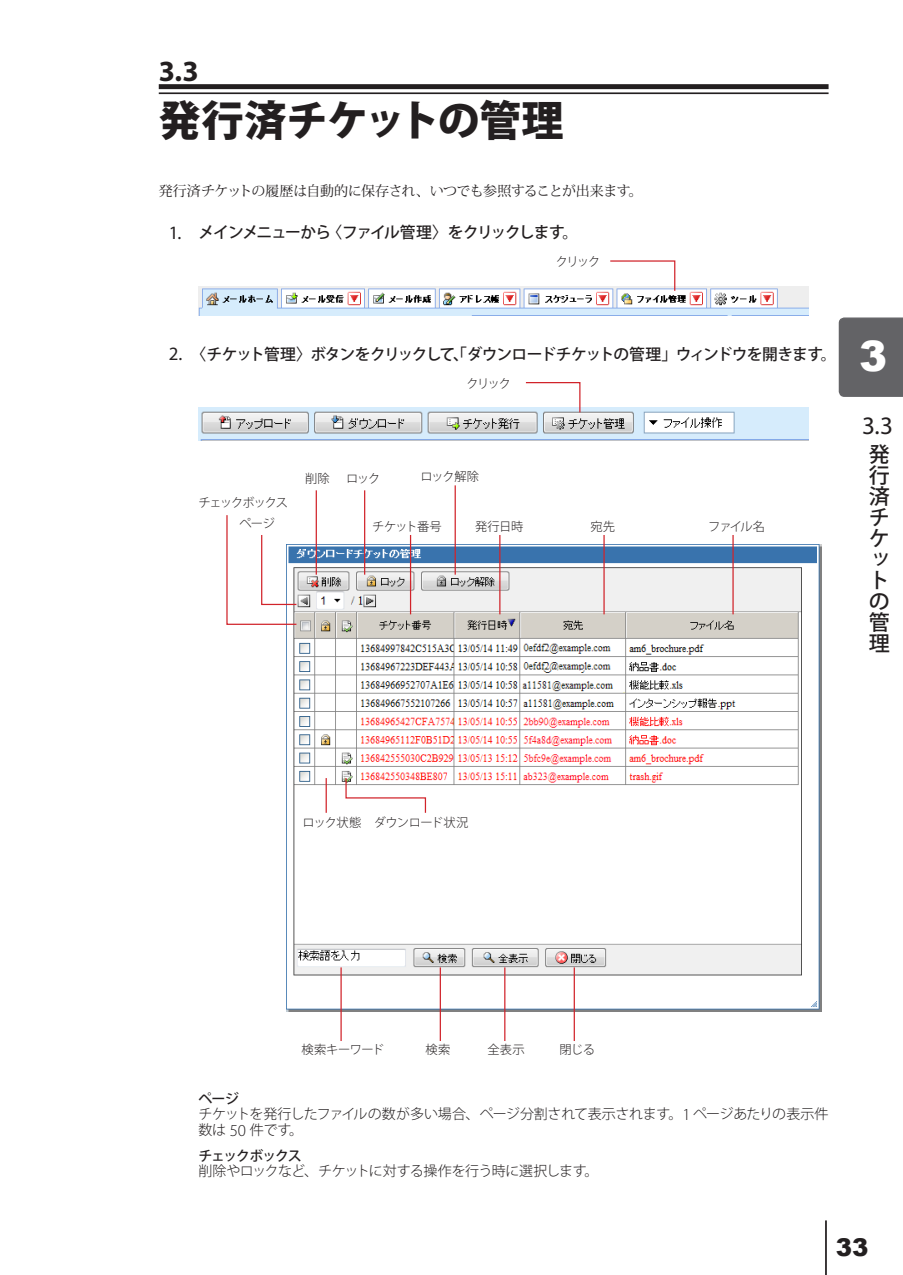
<style>
.page{position:relative;width:903px;height:1275px;background:#fff}
.page>*{position:absolute;margin:0;border:0;box-sizing:border-box;transform-origin:0 0}
.Section{font:800 42px "Koz Go Pro";letter-spacing:-.015em;color:#231f20}
.t1{font:900 42px "Arial";color:#fff}
.Section-2{font:700 29.4px "Myriad Pro";color:#231f20}
.t2{font:25.2px "Myriad Pro";color:#231f20}
.t3{font:900 24.5px "Arial";color:#231f20}
.t4{font:500 21px/21px "Koz Go Pro";color:#231f20}
.数字付き本文{font:500 15.75px "Koz Go Pro";letter-spacing:-.065em;color:#231f20}
.定義リストアイテム{font:300 14px/15.8px "Koz Go Pro";letter-spacing:-.03em;color:#231f20}
.本文{font:14px "Koz Min Pro";letter-spacing:-.035em;color:#231f20}
.定義リストタイトル{font:500 14px "Koz Go Pro";letter-spacing:-.08em;color:#231f20}
.t5{font:300 12.25px "Koz Go Pro";letter-spacing:-.06em;color:#231f20}
.t6{font:300 12.25px/20.8px "Koz Go Pro";letter-spacing:-.095em;color:#231f20}
.t7{font:300 12.25px "Koz Go Pro";letter-spacing:-.03em;color:#231f20}
.s1{font-size:28.88px}
.s2{font-family:"Myriad Pro";font-weight:400;font-size:18.9px}
.s3{font-family:"Myriad Pro";font-weight:400;font-size:18.55px}
.s4{font-size:24.68px}
.s5{font-family:"Myriad Pro";font-size:16.8px}
</style>
<div class="page">
<hr style="left:825px;top:1220px;width:2px;height:55px;background:#231f20">
<div style="left:839px;top:317px;width:64px;height:80px;background:#636366"></div>
<div style="left:159px;top:84px;width:669px;height:5px;background:#231f20"></div>
<hr style="left:159px;top:92px;width:669px;height:2px;background:#231f20">
<img style="left:198px;top:286px;width:611px;height:30px">
<svg style="left:609px;top:260px;width:67px;height:32px"></svg>
<img style="left:198px;top:408px;width:611px;height:32px">
<svg style="left:525px;top:382px;width:56px;height:32px"></svg>
<img style="left:286px;top:545px;width:535px;height:467px">
<svg style="left:226px;top:515px;width:72px;height:110px"></svg>
<hr style="left:326px;top:778px;width:1px;height:35px;background:#d1232a">
<svg style="left:345px;top:777px;width:82px;height:37px"></svg>
<hr style="left:316px;top:490px;width:1px;height:85px;background:#d1232a">
<hr style="left:364px;top:490px;width:1px;height:85px;background:#d1232a">
<hr style="left:455px;top:485px;width:1px;height:90px;background:#d1232a">
<hr style="left:410px;top:535px;width:1px;height:79px;background:#d1232a">
<hr style="left:499px;top:535px;width:1px;height:79px;background:#d1232a">
<hr style="left:603px;top:535px;width:2px;height:79px;background:#d1232a">
<hr style="left:732px;top:535px;width:2px;height:79px;background:#d1232a">
<hr style="left:340px;top:967px;width:2px;height:74px;background:#d1232a">
<hr style="left:440px;top:967px;width:1px;height:74px;background:#d1232a">
<hr style="left:504px;top:967px;width:1px;height:74px;background:#d1232a">
<hr style="left:574px;top:967px;width:1px;height:74px;background:#d1232a">
<p class="Section-2" style="left:159px;top:52px;width:42px">3<span class="s1">.</span>3</p>
<p class="Section" style="left:159px;top:93px;width:406px">発行済チケットの管理</p>
<p class="本文" style="left:159px;top:181px;width:485px">発行済チケットの履歴は自動的に保存され、いつでも参照することが出来ます。</p>
<p class="数字付き本文" style="left:169px;top:222px;width:411px"><span class="s2">1</span><span class="s3">.</span> メインメニューから〈ファイル管理〉をクリックします。</p>
<p class="t5" style="left:556px;top:254px;width:46px">クリック</p>
<p class="数字付き本文" style="left:169px;top:344px;width:669px"><span class="s2">2</span><span class="s3">.</span> 〈チケット管理〉ボタンをクリックして、「ダウンロードチケットの管理」ウィンドウを開きます。</p>
<p class="t5" style="left:466px;top:375px;width:46px">クリック</p>
<p class="t6" style="left:239px;top:492px;width:50px;text-indent:-41px">チェックボックスページ</p>
<p class="t5" style="left:305px;top:471px;width:26px">削除</p>
<p class="t5" style="left:346px;top:471px;width:36px">ロック</p>
<p class="t5" style="left:420px;top:469px;width:60px">ロック解除</p>
<p class="t5" style="left:372px;top:518px;width:71px">チケット番号</p>
<p class="t5" style="left:475px;top:518px;width:50px">発行日時</p>
<p class="t5" style="left:590px;top:518px;width:26px">宛先</p>
<p class="t5" style="left:708px;top:518px;width:58px">ファイル名</p>
<h1 class="t1" style="left:859px;top:325px;width:30px">3</h1>
<h3 class="t2" style="left:862px;top:410px;width:32px">3<span class="s4">.</span>3</h3>
<h3 class="t4" style="left:869px;top:444px;width:22px">発行済チケットの管理</h3>
<p class="t5" style="left:303px;top:814px;width:167px">ロック状態 ダウンロード状況</p>
<p class="t7" style="left:301px;top:1041px;width:84px">検索キーワード</p>
<p class="t5" style="left:425px;top:1041px;width:26px">検索</p>
<p class="t5" style="left:487px;top:1041px;width:39px">全表示</p>
<p class="t5" style="left:559px;top:1041px;width:37px">閉じる</p>
<p class="定義リストタイトル" style="left:198px;top:1089px;width:42px">ページ</p>
<p class="定義リストアイテム" style="left:198px;top:1106px;width:632px">チケットを発行したファイルの数が多い場合、ページ分割されて表示されます。<span class="s5">1</span> ページあたりの表示件数は <span class="s5">50</span> 件です。</p>
<p class="定義リストタイトル" style="left:198px;top:1146px;width:105px">チェックボックス</p>
<p class="定義リストアイテム" style="left:198px;top:1163px;width:402px">削除やロックなど、チケットに対する操作を行う時に選択します。</p>
<p class="t3" style="left:836px;top:1230px;width:34px">33</p>
</div>
